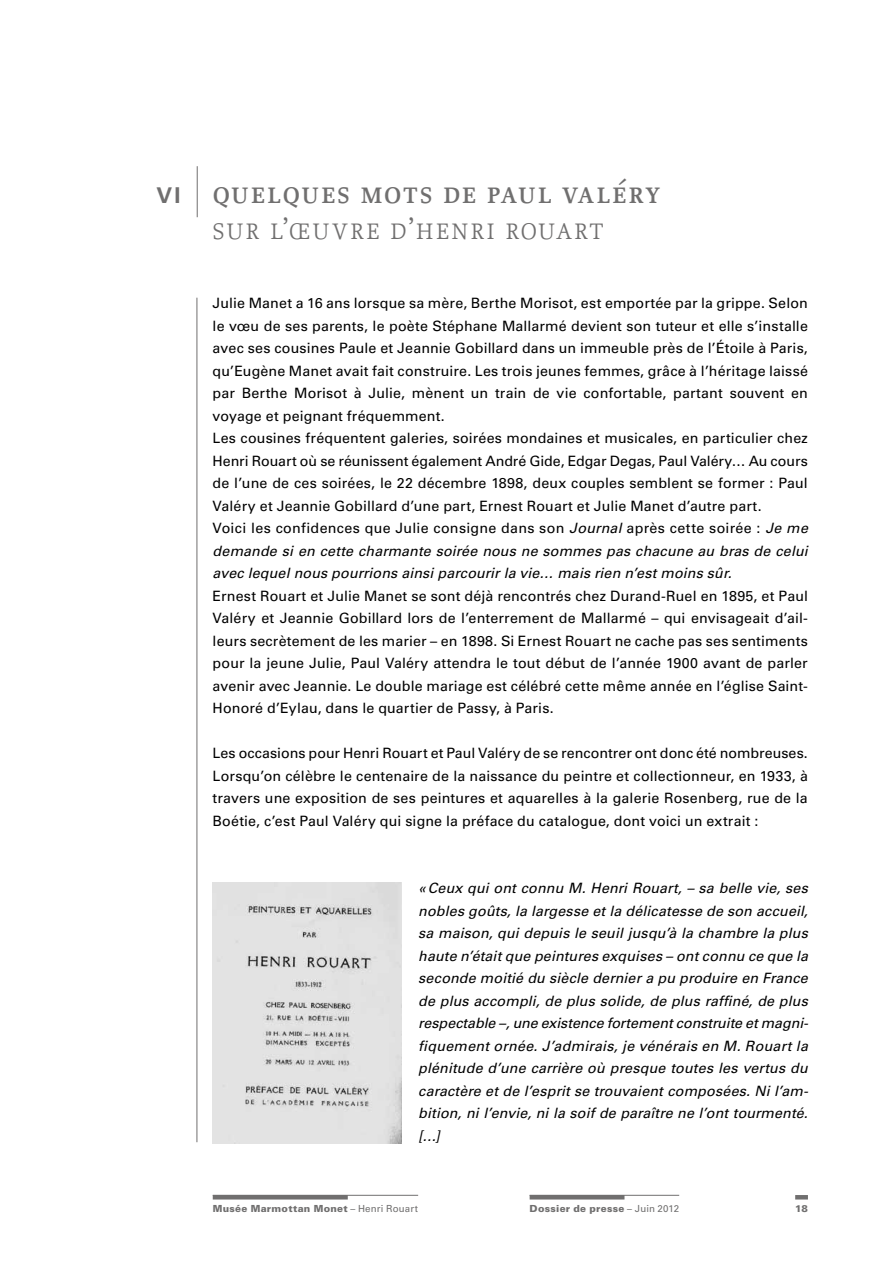
<style>
.page{position:relative;width:893px;height:1263px;background:#fff}
.page>*{position:absolute;margin:0;border:0;box-sizing:border-box;transform-origin:0 0}
.t1{font:33px "Proforma Medium SC";letter-spacing:.055em;color:#706f6f}
.t2{font:33px "Proforma Light SC";letter-spacing:.055em;color:#706f6f}
.t3{font:700 21.75px "Univers";color:#706f6f}
.t4{font:14.25px/22.5px "Univers";letter-spacing:.01em;color:#000;text-align:justify}
.t5{font:italic 14.25px/22.5px "Univers";letter-spacing:.005em;color:#000;text-align:justify}
.t6{font:900 9.75px "Univers";letter-spacing:.03em;color:#706f6f}
.s1{font-style:italic}
.s2{font-weight:400}
</style>
<div class="page">
<hr style="left:213px;top:1195px;width:205px;height:1px;background:#706f6f">
<hr style="left:213px;top:1195px;width:135px;height:4px;background:#706f6f">
<hr style="left:530px;top:1195px;width:149px;height:1px;background:#706f6f">
<hr style="left:530px;top:1195px;width:94px;height:4px;background:#706f6f">
<hr style="left:795px;top:1195px;width:13px;height:4px;background:#706f6f">
<hr style="left:197px;top:166px;width:1px;height:51px;background:#706f6f">
<hr style="left:197px;top:298px;width:1px;height:844px;background:#706f6f">
<img style="left:213px;top:883px;width:188px;height:260px">
<h2 class="t3" style="left:156px;top:182px;width:26px">VI</h2>
<h1 class="t1" style="left:213px;top:172px;width:449px">quelques mots de paul valéry</h1>
<h1 class="t2" style="left:213px;top:208px;width:392px">sur l’œuvre d’henri rouart</h1>
<p class="t4" style="left:213px;top:292px;width:597px;text-align:left">Julie Manet a 16 ans lorsque sa mère, Berthe Morisot, est emportée par la grippe. Selon le vœu de ses parents, le poète Stéphane Mallarmé devient son tuteur et elle s’installe avec ses cousines Paule et Jeannie Gobillard dans un immeuble près de l’Étoile à Paris, qu’Eugène Manet avait fait construire. Les trois jeunes femmes, grâce à l’héritage laissé par Berthe Morisot à Julie, mènent un train de vie confortable, partant souvent en voyage et peignant fréquemment.<br>Les cousines fréquentent galeries, soirées mondaines et musicales, en particulier chez Henri Rouart où se réunissent également André Gide, Edgar Degas, Paul Valéry… Au cours de l’une de ces soirées, le 22 décembre 1898, deux couples semblent se former : Paul Valéry et Jeannie Gobillard d’une part, Ernest Rouart et Julie Manet d’autre part.<br>Voici les confidences que Julie consigne dans son <span class="s1">Journal</span> après cette soirée : <span class="s1">Je me demande si en cette charmante soirée nous ne sommes pas chacune au bras de celui avec lequel nous pourrions ainsi parcourir la vie… mais rien n’est moins sûr.</span></p>
<p class="t4" style="left:213px;top:585px;width:597px">Ernest Rouart et Julie Manet se sont déjà rencontrés chez Durand-Ruel en 1895, et Paul Valéry et Jeannie Gobillard lors de l’enterrement de Mallarmé – qui envisageait d’ail&shy;leurs secrètement de les marier – en 1898. Si Ernest Rouart ne cache pas ses sentiments pour la jeune Julie, Paul Valéry attendra le tout début de l’année 1900 avant de parler avenir avec Jeannie. Le double mariage est célébré cette même année en l’église Saint-Honoré d’Eylau, dans le quartier de Passy, à Paris.</p>
<p class="t4" style="left:213px;top:742px;width:597px">Les occasions pour Henri Rouart et Paul Valéry de se rencontrer ont donc été nombreuses.<br>Lorsqu’on célèbre le centenaire de la naissance du peintre et collectionneur, en 1933, à travers une exposition de ses peintures et aquarelles à la galerie Rosenberg, rue de la Boétie, c’est Paul Valéry qui signe la préface du catalogue, dont voici un extrait :</p>
<p class="t5" style="left:418px;top:877px;width:392px">«Ceux qui ont connu M. Henri Rouart, – sa belle vie, ses nobles goûts, la largesse et la délicatesse de son accueil, sa maison, qui depuis le seuil jusqu’à la chambre la plus haute n’était que peintures exquises – ont connu ce que la seconde moitié du siècle dernier a pu produire en France de plus accompli, de plus solide, de plus raffiné, de plus respectable –, une existence fortement construite et magni&shy;fiquement ornée. J’admirais, je vénérais en M. Rouart la plénitude d’une carrière où presque toutes les vertus du caractère et de l’esprit se trouvaient composées. Ni l’am&shy;bition, ni l’envie, ni la soif de paraître ne l’ont tourmenté. […]</p>
<p class="t6" style="left:213px;top:1202px;width:207px">Musée Marmottan Monet <span class="s2">– Henri Rouart</span></p>
<p class="t6" style="left:530px;top:1202px;width:151px">Dossier de presse <span class="s2">– Juin 2012</span></p>
<p class="t6" style="left:795px;top:1202px;width:14px">18</p>
</div>
